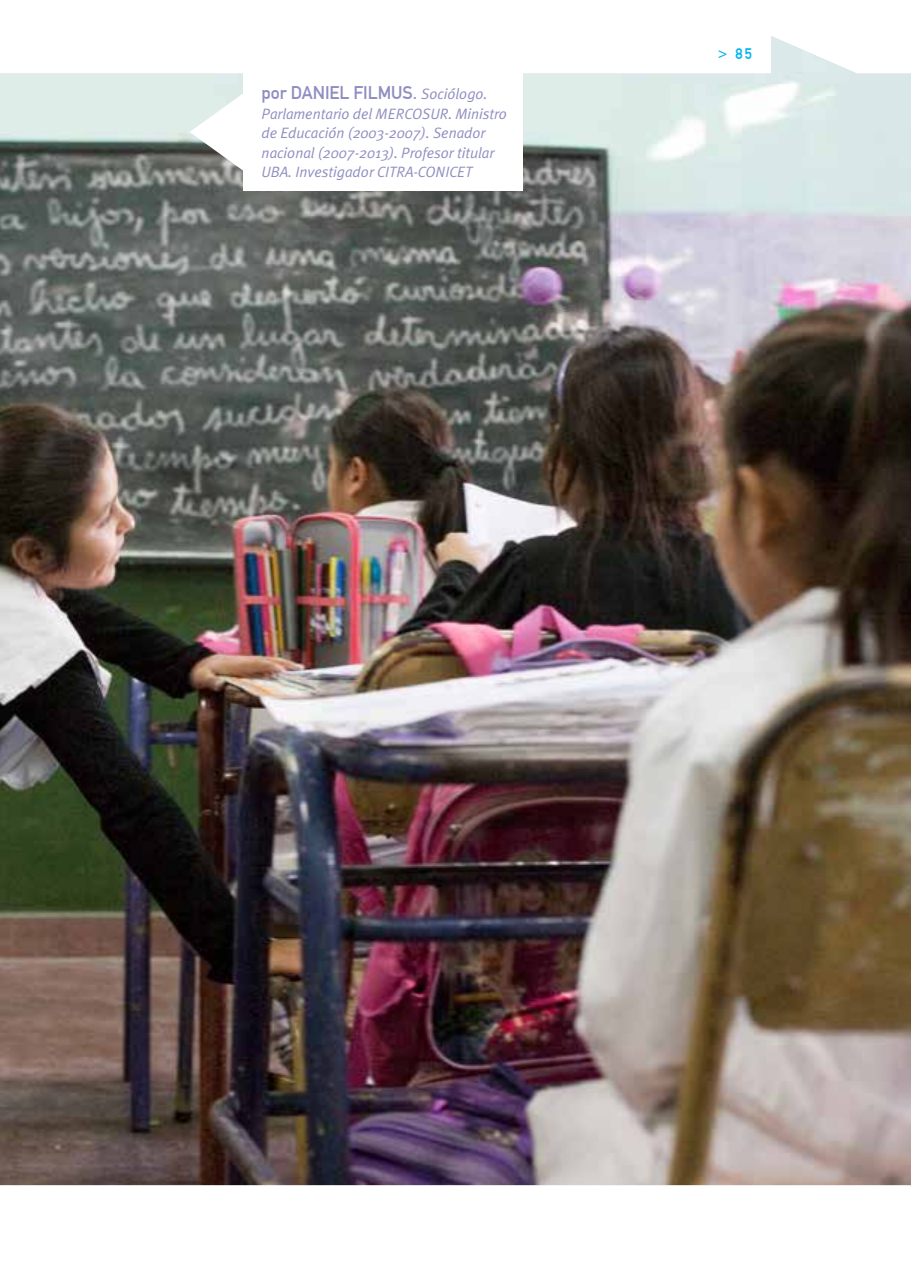
<style>
.page{position:relative;width:911px;height:1263px;background:#fff}
.page>*{position:absolute;margin:0;border:0;box-sizing:border-box;transform-origin:0 0}
.t1{font:18px "DIN1451 Mittelschrift";letter-spacing:-.005em;color:#908ec1}
.t2{font:italic 15px/19.5px "Meta Plus Normal";letter-spacing:-.005em;color:#908ec1}
.t3{font:15px "DIN1451 Mittelschrift";color:#00b3f0}
.s1{font-family:"Meta Plus Normal";font-style:italic;font-size:15px}
</style>
<div class="page">
<img style="left:0;top:36px;width:911px;height:1149px">
<div style="left:244px;top:74px;width:279px;height:116px;background:#fff"></div>
<svg style="left:190px;top:93px;width:54px;height:78px"></svg>
<p class="t1" style="left:262px;top:83px;width:227px">POR DANIEL FILMUS. <span class="s1">Sociólogo.</span></p>
<p class="t2" style="left:262px;top:104px;width:247px">Parlamentario del MERCOSUR. Ministro de Educación (2003-2007). Senador nacional (2007-2013). Profesor titular UBA. Investigador CITRA-CONICET</p>
<p class="t3" style="left:718px;top:45px;width:35px">&gt; 85</p>
</div>
